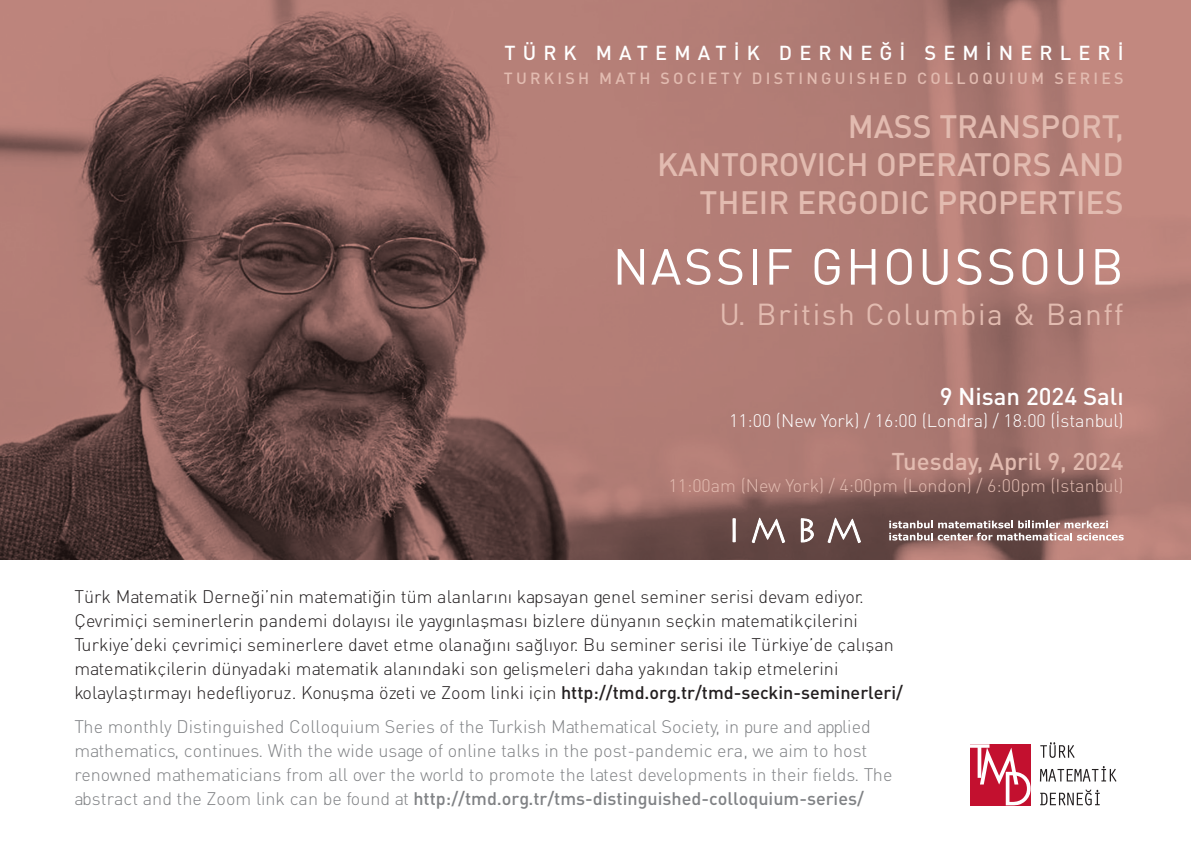
<style>
.page{position:relative;width:1191px;height:842px;background:#fff}
.page>*{position:absolute;margin:0;border:0;box-sizing:border-box;transform-origin:0 0}
.t1{font:50px "DIN Tr";letter-spacing:.05em;color:#fff}
.t2{font:32px/38.4px "DIN Medium Tr";color:#e2bbb0;text-align:right}
.t3{font:30px "DIN Tr";letter-spacing:.05em;color:#e2bbb0}
.t4{font:24px "DIN Medium Tr";color:#e2bbb0}
.t5{font:24px "DIN Medium Tr";color:#fff}
.t6{font:20px "DIN Medium Tr";letter-spacing:.355em;color:#fff}
.t7{font:18px/24px "DINT Light Tr";color:#231f20}
.t8{font:18px/24px "DINT Light Tr";color:#808285}
.t9{font:18px "DIN Medium Tr";color:#808285}
.t10{font:18px "DINT Light Tr";color:#e2bbb0}
.t11{font:18px "DINT Light Tr";color:#fff}
.t12{font:16px "DIN Medium Tr";letter-spacing:.2em;color:#e2bbb0}
.s1{font-family:"DIN Medium Tr"}
.s2{font-family:"DINT Light Tr"}
</style>
<div class="page">
<img style="left:0;top:0;width:1191px;height:559px">
<svg style="left:1040px;top:790px;width:59px;height:15px"></svg>
<svg style="left:1040px;top:766px;width:76px;height:16px"></svg>
<svg style="left:1040px;top:742px;width:34px;height:16px"></svg>
<svg style="left:970px;top:744px;width:60px;height:61px"></svg>
<svg style="left:732px;top:518px;width:4px;height:24px"></svg>
<svg style="left:751px;top:517px;width:34px;height:26px"></svg>
<svg style="left:800px;top:518px;width:14px;height:25px"></svg>
<svg style="left:827px;top:517px;width:34px;height:26px"></svg>
<svg style="left:889px;top:521px;width:234px;height:19px"></svg>
<p class="t6" style="left:504px;top:40px;width:620px">TÜRK MATEMATİK DERNEĞİ SEMİNERLERİ</p>
<p class="t12" style="left:504px;top:68px;width:621px">TURKISH MATH SOCIETY DISTINGUISHED COLLOQUIUM SERIES</p>
<h2 class="t2" style="left:657px;top:106px;width:468px">MASS TRANSPORT,<br>KANTOROVICH OPERATORS AND<br>THEIR ERGODIC PROPERTIES</h2>
<h1 class="t1" style="left:612px;top:235px;width:512px">NASSIF GHOUSSOUB</h1>
<h3 class="t3" style="left:719px;top:295px;width:406px">U. British Columbia &amp; Banff</h3>
<h3 class="t5" style="left:939px;top:381px;width:185px">9 Nisan 2024 Salı</h3>
<p class="t11" style="left:729px;top:409px;width:396px">11:00 (New York) / 16:00 (Londra) / 18:00 (İstanbul)</p>
<h3 class="t4" style="left:891px;top:446px;width:234px">Tuesday, April 9, 2024</h3>
<p class="t10" style="left:668px;top:474px;width:456px">11:00am (New York) / 4:00pm (London) / 6:00pm (Istanbul)</p>
<p class="t7" style="left:74px;top:584px;width:830px">Türk Matematik Derneği’nin matematiğin tüm alanlarını kapsayan genel seminer serisi devam ediyor.<br>Çevrimiçi seminerlerin pandemi dolayısı ile yaygınlaşması bizlere dünyanın seçkin matematikçilerini Turkiye’deki çevrimiçi seminerlere davet etme olanağını sağlıyor. Bu seminer serisi ile Türkiye’de çalışan matematikçilerin dünyadaki matematik alanındaki son gelişmeleri daha yakından takip etmelerini kolaylaştırmayı hedefliyoruz. Konuşma özeti ve Zoom linki için <span class="s1">http://tmd.org.tr/tmd-seckin-seminerleri/</span></p>
<p class="t8" style="left:74px;top:715px;width:819px">The monthly Distinguished Colloquium Series of the Turkish Mathematical Society, in pure and applied mathematics, continues. With the wide usage of online talks in the post-pandemic era, we aim to host renowned mathematicians from all over the world to promote the latest developments in their fields. The</p>
<p class="t9" style="left:74px;top:787px;width:791px"><span class="s2">abstract and the Zoom link can be found at</span> http://tmd.org.tr/tms-distinguished-colloquium-series/</p>
</div>
